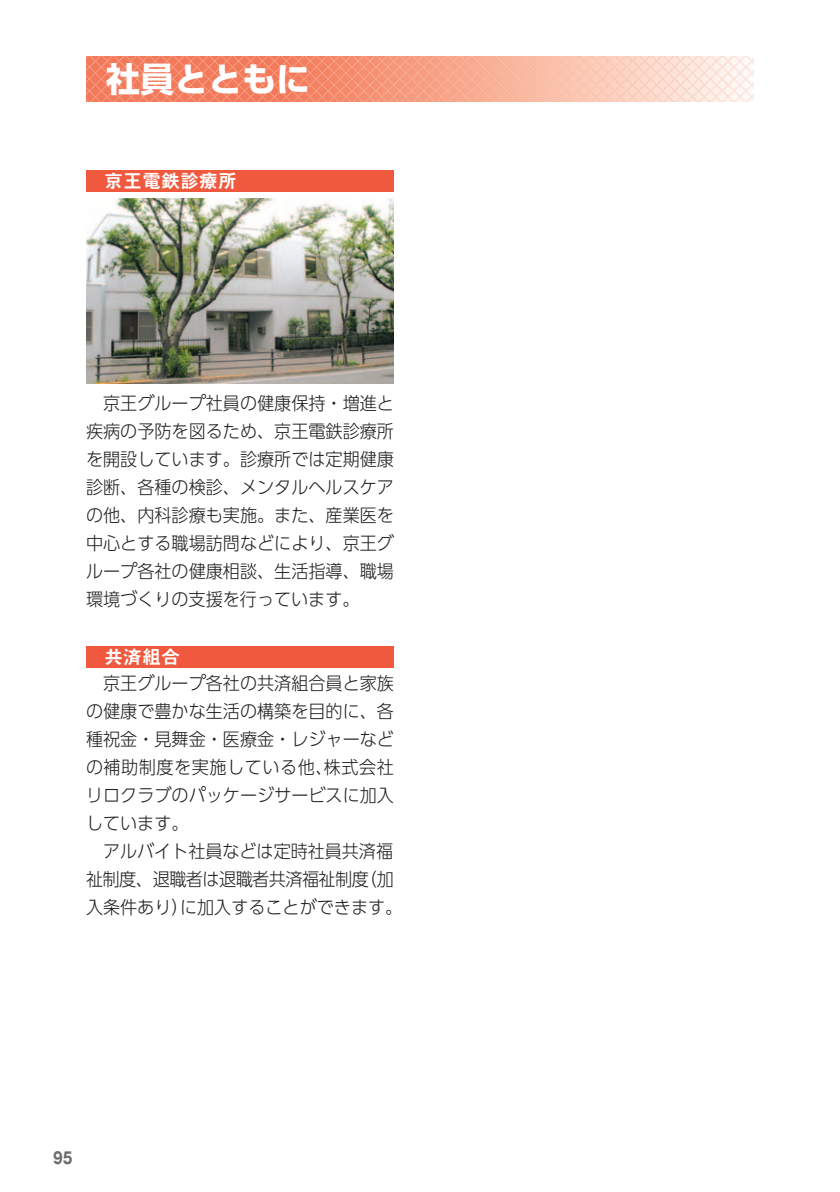
<style>
.page{position:relative;width:840px;height:1192px;background:#fff}
.page>*{position:absolute;margin:0;border:0;box-sizing:border-box;transform-origin:0 0}
.t1{font:700 34px "UD Shin Go Pr 6 N";color:#fff}
.t2{font:19px "Midashi Go Pr 6 N MB31";color:#fff}
.t3{font:300 18px/28px "UD Shin Go Pr 6 N";color:#231f20;text-align:justify;scale:.95 1}
.t4{font:700 16px "Gothic MB101 Pr 6 N";color:#6c6d70;scale:.8 1}
</style>
<div class="page">
<div style="left:86px;top:170px;width:308px;height:22px;background:#f0593e"></div>
<div style="left:86px;top:646px;width:308px;height:22px;background:#f0593e"></div>
<img style="left:380px;top:56px;width:4px;height:46px">
<img style="left:384px;top:56px;width:12px;height:46px">
<img style="left:396px;top:56px;width:12px;height:46px">
<img style="left:408px;top:56px;width:12px;height:46px">
<img style="left:420px;top:56px;width:12px;height:46px">
<img style="left:432px;top:56px;width:12px;height:46px">
<img style="left:444px;top:56px;width:12px;height:46px">
<img style="left:456px;top:56px;width:12px;height:46px">
<img style="left:468px;top:56px;width:12px;height:46px">
<img style="left:480px;top:56px;width:12px;height:46px">
<img style="left:492px;top:56px;width:11px;height:46px">
<img style="left:503px;top:56px;width:12px;height:46px">
<img style="left:515px;top:56px;width:12px;height:46px">
<img style="left:527px;top:56px;width:12px;height:46px">
<img style="left:539px;top:56px;width:12px;height:46px">
<img style="left:551px;top:56px;width:12px;height:46px">
<img style="left:563px;top:56px;width:12px;height:46px">
<img style="left:575px;top:56px;width:12px;height:46px">
<img style="left:587px;top:56px;width:12px;height:46px">
<img style="left:599px;top:56px;width:12px;height:46px">
<img style="left:611px;top:56px;width:12px;height:46px">
<img style="left:623px;top:56px;width:12px;height:46px">
<img style="left:635px;top:56px;width:12px;height:46px">
<img style="left:647px;top:56px;width:12px;height:46px">
<img style="left:659px;top:56px;width:12px;height:46px">
<img style="left:671px;top:56px;width:12px;height:46px">
<img style="left:683px;top:56px;width:11px;height:46px">
<img style="left:706px;top:56px;width:12px;height:2px">
<img style="left:718px;top:56px;width:12px;height:2px">
<img style="left:730px;top:56px;width:20px;height:2px">
<img style="left:694px;top:58px;width:60px;height:44px">
<img style="left:368px;top:56px;width:12px;height:46px">
<img style="left:356px;top:56px;width:12px;height:46px">
<img style="left:344px;top:56px;width:12px;height:46px">
<img style="left:332px;top:56px;width:12px;height:46px">
<img style="left:320px;top:56px;width:12px;height:46px">
<img style="left:308px;top:56px;width:12px;height:46px">
<img style="left:296px;top:56px;width:12px;height:46px">
<img style="left:284px;top:56px;width:12px;height:46px">
<img style="left:272px;top:56px;width:12px;height:46px">
<img style="left:260px;top:56px;width:12px;height:46px">
<img style="left:248px;top:56px;width:12px;height:46px">
<img style="left:236px;top:56px;width:12px;height:46px">
<img style="left:224px;top:56px;width:12px;height:46px">
<img style="left:213px;top:56px;width:11px;height:46px">
<img style="left:201px;top:56px;width:12px;height:46px">
<img style="left:189px;top:56px;width:12px;height:46px">
<img style="left:177px;top:56px;width:12px;height:46px">
<img style="left:165px;top:56px;width:12px;height:46px">
<img style="left:153px;top:56px;width:12px;height:46px">
<img style="left:86px;top:56px;width:67px;height:46px">
<img style="left:86px;top:56px;width:55px;height:39px">
<img style="left:86px;top:56px;width:43px;height:27px">
<img style="left:86px;top:56px;width:31px;height:15px">
<img style="left:86px;top:56px;width:19px;height:3px">
<img style="left:86px;top:198px;width:308px;height:186px">
<h1 class="t1" style="left:106px;top:66px;width:205px">社員とともに</h1>
<p class="t2" style="left:104px;top:174px;width:134px">京王電鉄診療所</p>
<p class="t3" style="left:86px;top:392px;width:326px;text-indent:17px">京王グループ社員の健康保持・増進と疾病の予防を図るため、京王電鉄診療所を開設しています。診療所では定期健康診断、各種の検診、メンタルヘルスケアの他、内科診療も実施。また、産業医を中心とする職場訪問などにより、京王グループ各社の健康相談、生活指導、職場環境づくりの支援を行っています。</p>
<p class="t2" style="left:104px;top:650px;width:77px">共済組合</p>
<p class="t3" style="left:86px;top:672px;width:326px;text-indent:17px">京王グループ各社の共済組合員と家族の健康で豊かな生活の構築を目的に、各種祝金・見舞金・医療金・レジャーなどの補助制度を実施している他、株式会社リロクラブのパッケージサービスに加入しています。</p>
<p class="t3" style="left:86px;top:840px;width:335px;text-align:center">アルバイト社員などは定時社員共済福<br>祉制度、退職者は退職者共済福祉制度（加入条件あり）に加入することができます。</p>
<p class="t4" style="left:53px;top:1152px;width:26px">95</p>
</div>
